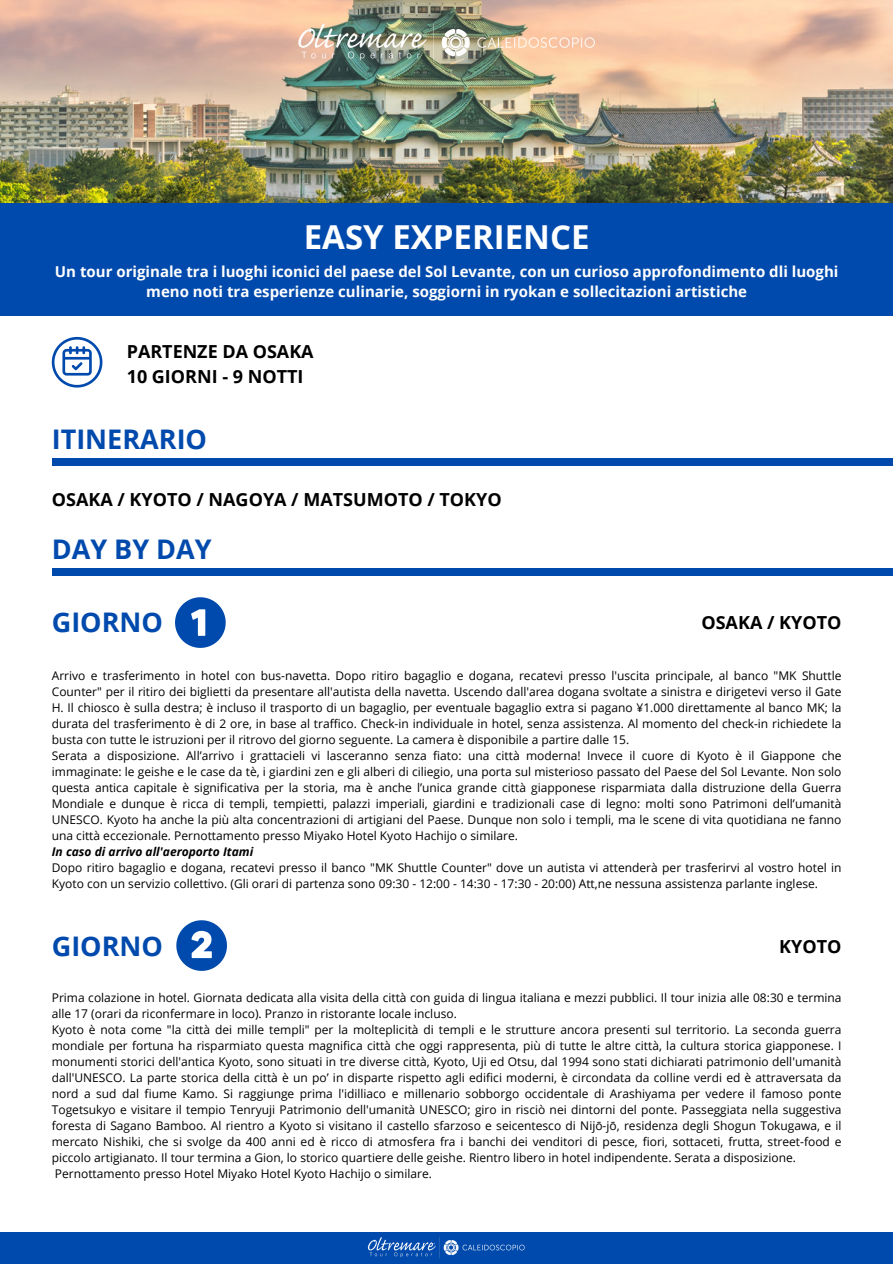
<style>
.page{position:relative;width:893px;height:1264px;background:#fff}
.page>*{position:absolute;margin:0;border:0;box-sizing:border-box;transform-origin:0 0}
.t1{font:700 33px "Open Sans";color:#fff}
.t2{font:700 27px "Open Sans";color:#004aad}
.t3{font:700 18px "Open Sans";color:#000}
.t4{font:700 15px/20.2px "Open Sans";color:#fff;text-align:center}
.t5{font:12px/16px "Open Sans";color:#000;text-align:justify}
.t6{font:italic 700 12px "Open Sans";color:#000}
</style>
<div class="page">
<img style="left:0;top:0;width:892px;height:203px">
<div style="left:0;top:203px;width:892px;height:113px;background:#004aad"></div>
<div style="left:52px;top:568px;width:840px;height:7px;background:#004aad"></div>
<div style="left:52px;top:458px;width:840px;height:8px;background:#004aad"></div>
<img style="left:289px;top:19px;width:315px;height:48px">
<svg style="left:52px;top:337px;width:50px;height:50px"></svg>
<svg style="left:175px;top:597px;width:51px;height:51px"></svg>
<div style="left:0;top:1231px;width:892px;height:32px;background:#004aad"></div>
<img style="left:367px;top:1237px;width:158px;height:21px">
<svg style="left:176px;top:920px;width:51px;height:50px"></svg>
<h3 class="t1" style="left:304px;top:213px;width:287px">EASY EXPERIENCE</h3>
<h2 class="t4" style="left:55px;top:260px;width:785px">Un tour originale tra i luoghi iconici del paese del Sol Levante, con un curioso approfondimento dli luoghi meno noti tra esperienze culinarie, soggiorni in ryokan e sollecitazioni artistiche</h2>
<h3 class="t3" style="left:127px;top:339px;width:188px">PARTENZE DA OSAKA</h3>
<h2 class="t3" style="left:127px;top:363px;width:178px">10 GIORNI - 9 NOTTI</h2>
<h3 class="t2" style="left:52px;top:420px;width:157px">ITINERARIO</h3>
<p class="t3" style="left:52px;top:487px;width:451px">OSAKA / KYOTO / NAGOYA / MATSUMOTO / TOKYO</p>
<h2 class="t2" style="left:52px;top:529px;width:161px">DAY BY DAY</h2>
<p class="t2" style="left:52px;top:603px;width:113px">GIORNO</p>
<h3 class="t3" style="left:701px;top:610px;width:141px">OSAKA / KYOTO</h3>
<h1 class="t5" style="left:52px;top:667px;width:791px">Arrivo e trasferimento in hotel con bus-navetta. Dopo ritiro bagaglio e dogana, recatevi presso l'uscita principale, al banco "MK Shuttle Counter" per il ritiro dei biglietti da presentare all'autista della navetta. Uscendo dall'area dogana svoltate a sinistra e dirigetevi verso il Gate H. Il chiosco è sulla destra; è incluso il trasporto di un bagaglio, per eventuale bagaglio extra si pagano ¥1.000 direttamente al banco MK; la durata del trasferimento è di 2 ore, in base al traffico. Check-in individuale in hotel, senza assistenza. Al momento del check-in richiedete la busta con tutte le istruzioni per il ritrovo del giorno seguente. La camera è disponibile a partire dalle 15.</h1>
<h4 class="t5" style="left:52px;top:747px;width:791px">Serata a disposizione. All’arrivo i grattacieli vi lasceranno senza fiato: una città moderna! Invece il cuore di Kyoto è il Giappone che immaginate: le geishe e le case da tè, i giardini zen e gli alberi di ciliegio, una porta sul misterioso passato del Paese del Sol Levante. Non solo questa antica capitale è significativa per la storia, ma è anche l’unica grande città giapponese risparmiata dalla distruzione della Guerra Mondiale e dunque è ricca di templi, tempietti, palazzi imperiali, giardini e tradizionali case di legno: molti sono Patrimoni dell’umanità UNESCO. Kyoto ha anche la più alta concentrazioni di artigiani del Paese. Dunque non solo i templi, ma le scene di vita quotidiana ne fanno una città eccezionale. Pernottamento presso Miyako Hotel Kyoto Hachijo o similare.</h4>
<p class="t6" style="left:52px;top:843px;width:203px">In caso di arrivo all'aeroporto Itami</p>
<h3 class="t5" style="left:52px;top:859px;width:791px">Dopo ritiro bagaglio e dogana, recatevi presso il banco "MK Shuttle Counter" dove un autista vi attenderà per trasferirvi al vostro hotel in<br>Kyoto con un servizio collettivo. (Gli orari di partenza sono 09:30 - 12:00 - 14:30 - 17:30 - 20:00) Att,ne nessuna assistenza parlante inglese.</h3>
<h2 class="t2" style="left:52px;top:926px;width:113px">GIORNO</h2>
<p class="t3" style="left:779px;top:933px;width:64px">KYOTO</p>
<p class="t5" style="left:52px;top:989px;width:791px">Prima colazione in hotel. Giornata dedicata alla visita della città con guida di lingua italiana e mezzi pubblici. Il tour inizia alle 08:30 e termina alle 17 (orari da riconfermare in loco). Pranzo in ristorante locale incluso.</p>
<p class="t5" style="left:52px;top:1021px;width:791px">Kyoto è nota come "la città dei mille templi" per la molteplicità di templi e le strutture ancora presenti sul territorio. La seconda guerra mondiale per fortuna ha risparmiato questa magnifica città che oggi rappresenta, più di tutte le altre città, la cultura storica giapponese. I monumenti storici dell'antica Kyoto, sono situati in tre diverse città, Kyoto, Uji ed Otsu, dal 1994 sono stati dichiarati patrimonio dell'umanità dall'UNESCO. La parte storica della città è un po’ in disparte rispetto agli edifici moderni, è circondata da colline verdi ed è attraversata da nord a sud dal fiume Kamo. Si raggiunge prima l'idilliaco e millenario sobborgo occidentale di Arashiyama per vedere il famoso ponte Togetsukyo e visitare il tempio Tenryuji Patrimonio dell'umanità UNESCO; giro in risciò nei dintorni del ponte. Passeggiata nella suggestiva foresta di Sagano Bamboo. Al rientro a Kyoto si visitano il castello sfarzoso e seicentesco di Nijō-jō, residenza degli Shogun Tokugawa, e il mercato Nishiki, che si svolge da 400 anni ed è ricco di atmosfera fra i banchi dei venditori di pesce, fiori, sottaceti, frutta, street-food e piccolo artigianato. Il tour termina a Gion, lo storico quartiere delle geishe. Rientro libero in hotel indipendente. Serata a disposizione.</p>
<p class="t5" style="left:55px;top:1165px;width:378px">Pernottamento presso Hotel Miyako Hotel Kyoto Hachijo o similare.</p>
</div>
